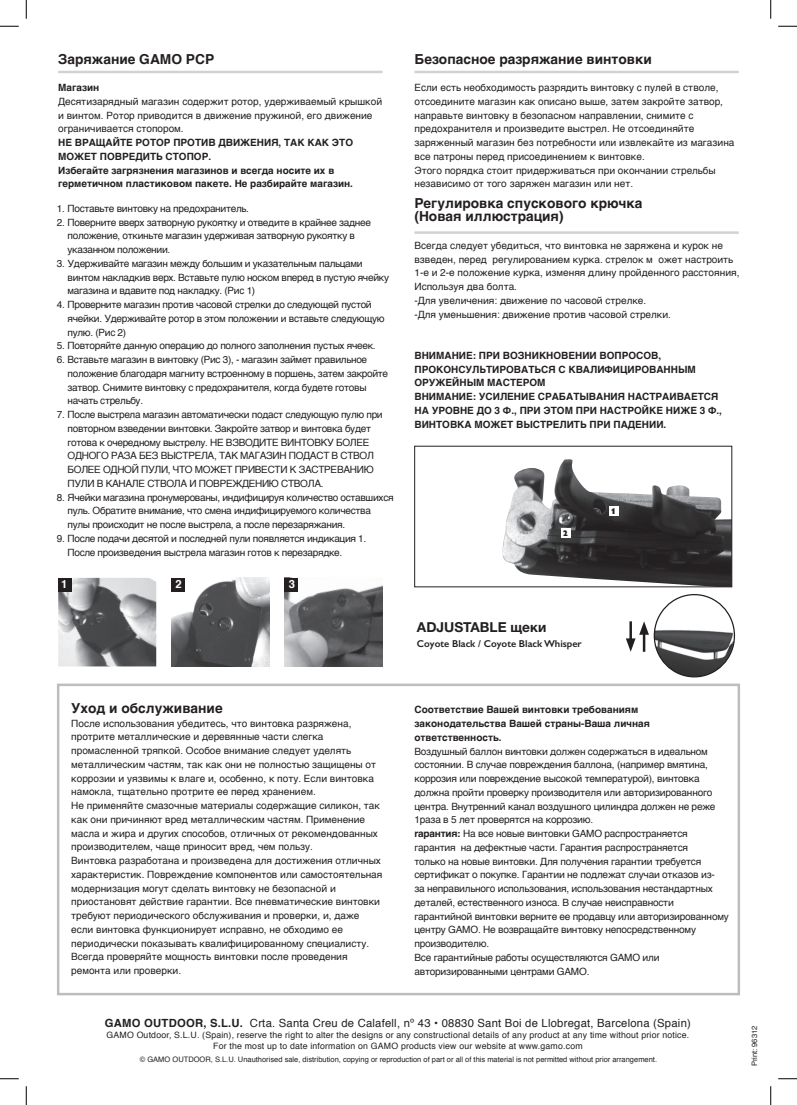
<style>
.page{position:relative;width:797px;height:1105px;background:#fff}
.page>*{position:absolute;margin:0;border:0;box-sizing:border-box;transform-origin:0 0}
.t1{font:700 13.75px/13.8px "Helvetica";color:#231f20}
.t2{font:700 13.75px "Helvetica Neue";color:#231f20}
.t3{font:11.25px "Helvetica";letter-spacing:.02em;color:#231f20}
.t4{font:700 11.25px "Helvetica";color:#fff}
.t5{font:10px/13.8px "Helvetica";letter-spacing:-.02em;color:#231f20}
.t6{font:10px/13.8px "Helvetica";color:#231f20}
.t7{font:700 10px/13.8px "Helvetica";color:#231f20}
.t8{font:600 10px "Gill Sans";color:#231f20}
.t9{font:8.75px/11.2px "Helvetica";letter-spacing:.02em;color:#231f20;text-align:center}
.t10{font:8.12px "Gill Sans Extra Bold Display";color:#231f20}
.t11{font:7.5px "Helvetica";color:#231f20}
.s1{font-weight:700}
</style>
<div class="page">
<img style="left:58px;top:578px;width:98px;height:88px">
<img style="left:171px;top:578px;width:98px;height:88px">
<img style="left:284px;top:585px;width:98px;height:81px">
<div style="left:57px;top:684px;width:683px;height:311px;border:2px solid #bcbdc0"></div>
<hr style="left:414px;top:231px;width:324px;height:3px;background:#d1d2d4">
<hr style="left:58px;top:71px;width:324px;height:2px;background:#d1d2d4">
<hr style="left:414px;top:71px;width:324px;height:2px;background:#d1d2d4">
<div style="left:58px;top:578px;width:14px;height:14px;background:#231f20"></div>
<div style="left:284px;top:578px;width:14px;height:14px;background:#231f20"></div>
<div style="left:171px;top:578px;width:14px;height:14px;background:#231f20"></div>
<img style="left:502px;top:459px;width:228px;height:126px">
<div style="left:414px;top:446px;width:318px;height:141px;border:1px solid #231f20"></div>
<div style="left:609px;top:506px;width:10px;height:10px;background:#fff"></div>
<div style="left:561px;top:528px;width:10px;height:10px;background:#fff"></div>
<img style="left:655px;top:595px;width:79px;height:82px">
<div style="left:653px;top:594px;width:82px;height:83px;border:1px solid #231f20;border-radius:50%"></div>
<svg style="left:626px;top:621px;width:23px;height:31px"></svg>
<svg style="left:0;top:25px;width:19px;height:2px"></svg>
<svg style="left:778px;top:25px;width:19px;height:2px"></svg>
<svg style="left:0;top:1078px;width:19px;height:1px"></svg>
<svg style="left:778px;top:1078px;width:19px;height:1px"></svg>
<svg style="left:25px;top:0;width:2px;height:19px"></svg>
<svg style="left:25px;top:1086px;width:2px;height:19px"></svg>
<svg style="left:770px;top:0;width:1px;height:19px"></svg>
<svg style="left:770px;top:1086px;width:1px;height:19px"></svg>
<h1 class="t1" style="left:58px;top:52px;width:157px">Заряжание GAMO PCP</h1>
<p class="t7" style="left:58px;top:81px;width:43px">Магазин</p>
<p class="t6" style="left:58px;top:95px;width:325px">Десятизарядный магазин содержит ротор, удерживаемый крышкой и винтом. Ротор приводится в движение пружиной, его движение ограничивается стопором.</p>
<p class="t7" style="left:58px;top:136px;width:296px">НЕ ВРАЩАЙТЕ РОТОР ПРОТИВ ДВИЖЕНИЯ, ТАК КАК ЭТО МОЖЕТ ПОВРЕДИТЬ СТОПОР.<br>Избегайте загрязнения магазинов и всегда носите их в герметичном пластиковом пакете. Не разбирайте магазин.</p>
<p class="t5" style="left:57px;top:202px;width:193px">1. Поставьте винтовку на предохранитель.</p>
<p class="t5" style="left:68px;top:215px;width:305px;text-indent:-11px">2. Поверните вверх затворную рукоятку и отведите в крайнее заднее положение, откиньте магазин удерживая затворную рукоятку в указанном положении.</p>
<p class="t5" style="left:68px;top:257px;width:323px;text-indent:-11px">3. Удерживайте магазин между большим и указательным пальцами винтом накладкив верх. Вставьте пулю носком вперед в пустую ячейку магазина и вдавите под накладку. (Рис 1)</p>
<p class="t5" style="left:68px;top:298px;width:318px;text-indent:-11px">4. Проверните магазин против часовой стрелки до следующей пустой ячейки. Удерживайте ротор в этом положении и вставьте следующую пулю. (Рис 2)</p>
<p class="t5" style="left:57px;top:339px;width:320px">5. Повторяйте данную операцию до полного заполнения пустых ячеек.</p>
<p class="t5" style="left:68px;top:353px;width:322px;text-indent:-11px">6. Вставьте магазин в винтовку (Рис 3), - магазин займет правильное положение благодаря магниту встроенному в поршень, затем закройте затвор. Снимите винтовку с предохранителя, когда будете готовы начать стрельбу.</p>
<p class="t5" style="left:68px;top:408px;width:317px;text-indent:-11px">7. После выстрела магазин автоматически подаст следующую пулю при повторном взведении винтовки. Закройте затвор и винтовка будет готова к очередному выстрелу. НЕ ВЗВОДИТЕ ВИНТОВКУ БОЛЕЕ ОДНОГО РАЗА БЕЗ ВЫСТРЕЛА, ТАК МАГАЗИН ПОДАСТ В СТВОЛ БОЛЕЕ ОДНОЙ ПУЛИ, ЧТО МОЖЕТ ПРИВЕСТИ К ЗАСТРЕВАНИЮ ПУЛИ В КАНАЛЕ СТВОЛА И ПОВРЕЖДЕНИЮ СТВОЛА.</p>
<p class="t5" style="left:68px;top:490px;width:327px;text-indent:-11px">8. Ячейки магазина пронумерованы, индифицируя количество оставшихся пуль. Обратите внимание, что смена индифицируемого количества пулы происходит не после выстрела, а после перезаряжания.</p>
<p class="t5" style="left:68px;top:532px;width:300px;text-indent:-11px">9. После подачи десятой и последней пули появляется индикация 1.<br>После произведения выстрела магазин готов к перезарядке.</p>
<p class="t4" style="left:61px;top:575px;width:8px">1</p>
<p class="t4" style="left:289px;top:575px;width:8px">3</p>
<p class="t4" style="left:175px;top:575px;width:8px">2</p>
<h1 class="t1" style="left:414px;top:52px;width:239px">Безопасное разряжание винтовки</h1>
<p class="t6" style="left:414px;top:81px;width:321px">Если есть необходимость разрядить винтовку с пулей в стволе, отсоедините магазин как описано выше, затем закройте затвор, направьте винтовку в безопасном направлении, снимите с предохранителя и произведите выстрел. Не отсоединяйте заряженный магазин без потребности или извлекайте из магазина все патроны перед присоединением к винтовке.<br>Этого порядка стоит придерживаться при окончании стрельбы независимо от того заряжен магазин или нет.</p>
<h1 class="t1" style="left:414px;top:196px;width:229px">Регулировка спускового крючка (Новая иллюстрация)</h1>
<p class="t6" style="left:414px;top:239px;width:326px">Всегда следует убедиться, что винтовка не заряжена и курок не взведен, перед регулированием курка. стрелoк м ожет настроить 1-е и 2-е положениe курка, изменяя длину пройденного расстояния, Используя два болта.<br>-Для увеличения: движение по часовой стрелке.<br>-Для уменьшения: движение против часовой стрелки.</p>
<p class="t7" style="left:414px;top:349px;width:309px">ВНИМАНИЕ: ПРИ ВОЗНИКНОВЕНИИ ВОПРОСОВ, ПРОКОНСУЛЬТИРОВАТЬСЯ С КВАЛИФИЦИРОВАННЫМ ОРУЖЕЙНЫМ МАСТЕРОМ<br>ВНИМАНИЕ: УСИЛЕНИЕ СРАБАТЫВАНИЯ НАСТРАИВАЕТСЯ НА УРОВНЕ ДО 3 Ф., ПРИ ЭТОМ ПРИ НАСТРОЙКЕ НИЖЕ 3 Ф., ВИНТОВКА МОЖЕТ ВЫСТРЕЛИТЬ ПРИ ПАДЕНИИ.</p>
<p class="t10" style="left:563px;top:528px;width:6px">2</p>
<p class="t10" style="left:611px;top:506px;width:5px">1</p>
<h1 class="t2" style="left:417px;top:616px;width:131px">ADJUSTABLE щеки</h1>
<p class="t8" style="left:417px;top:638px;width:166px">Coyote Black / Coyote Black Whisper</p>
<h1 class="t1" style="left:71px;top:701px;width:153px">Уход и обслуживание</h1>
<p class="t6" style="left:71px;top:716px;width:312px">После использования убедитесь, что винтовка разряжена, протрите металлические и деревянные части слегка промасленной тряпкой. Особое внимание следует уделять металлическим частям, так как они не полностью защищены от коррозии и уязвимы к влаге и, особенно, к поту. Если винтовка намокла, тщательно протрите ее перед хранением.<br>Не применяйте смазочные материалы содержащие силикон, так как они причиняют вред металлическим частям. Применение масла и жира и другиx способов, отличныx от рекомендованныx производителем, чаще приносит вред, чем пользу.<br>Винтовка разработана и произведена для достижения отличных характеристик. Повреждение компонентов или самостоятельная модернизация могут сделать винтовку не безопасной и приостановят действие гарантии. Все пневматические винтовки требуют периодического обслуживания и проверки, и, даже если винтовка функционирует исправно, не обходимо ее периодически показывать квалифицированному специалисту.<br>Всегда проверяйте мощность винтовки после проведения ремонта или проверки.</p>
<p class="t7" style="left:414px;top:703px;width:237px">Соответствие Вашей винтовки требованиям законодательства Вашей страны-Ваша личная ответственность.</p>
<p class="t5" style="left:414px;top:744px;width:316px">Воздушный баллон винтовки должен содержаться в идеальном состоянии. В случае повреждения баллона, (например вмятина, коррозия или повреждение высокой температурой), винтовка должна пройти проверку производителя или авторизированного центра. Внутренний канал воздушного цилиндра должен не реже 1раза в 5 лет проверятся на коррозию.<br><span class="s1">rарантия:</span> На все новые винтовки GAMO распространяется гарантия на дефектные части. Гарантия распространяется<br>только на новые винтовки. Для получения гарантии требуется сертификат о покупке. Гарантии не подлежат случаи отказов из-<br>за неправильного использования, использования нестандартных деталей, естественного износа. В случае неисправности гарантийной винтовки верните ее продавцу или авторизированному центру GAMO. Не возвращайте винтовку непосредственному производителю.<br>Все гарантийные работы осуществляются GAMO или авторизированными центрами GAMO.</p>
<p class="t3" style="left:105px;top:1014px;width:587px"><span class="s1">GAMO OUTDOOR, S.L.U.</span> Crta. Santa Creu de Calafell, nº 43 • 08830 Sant Boi de Llobregat, Barcelona (Spain)</p>
<p class="t9" style="left:107px;top:1029px;width:584px">GAMO Outdoor, S.L.U. (Spain), reserve the right to alter the designs or any constructional details of any product at any time without prior notice.<br>For the most up to date information on GAMO products view our website at www.gamo.com</p>
<p class="t11" style="left:140px;top:1053px;width:518px">© GAMO OUTDOOR, S.L.U. Unauthorised sale, distribution, copying or reproduction of part or all of this material is not permitted without prior arrangement.</p>
<p class="t11" style="left:748px;top:1066px;width:42px;rotate:-90deg">Print: 96312</p>
</div>
